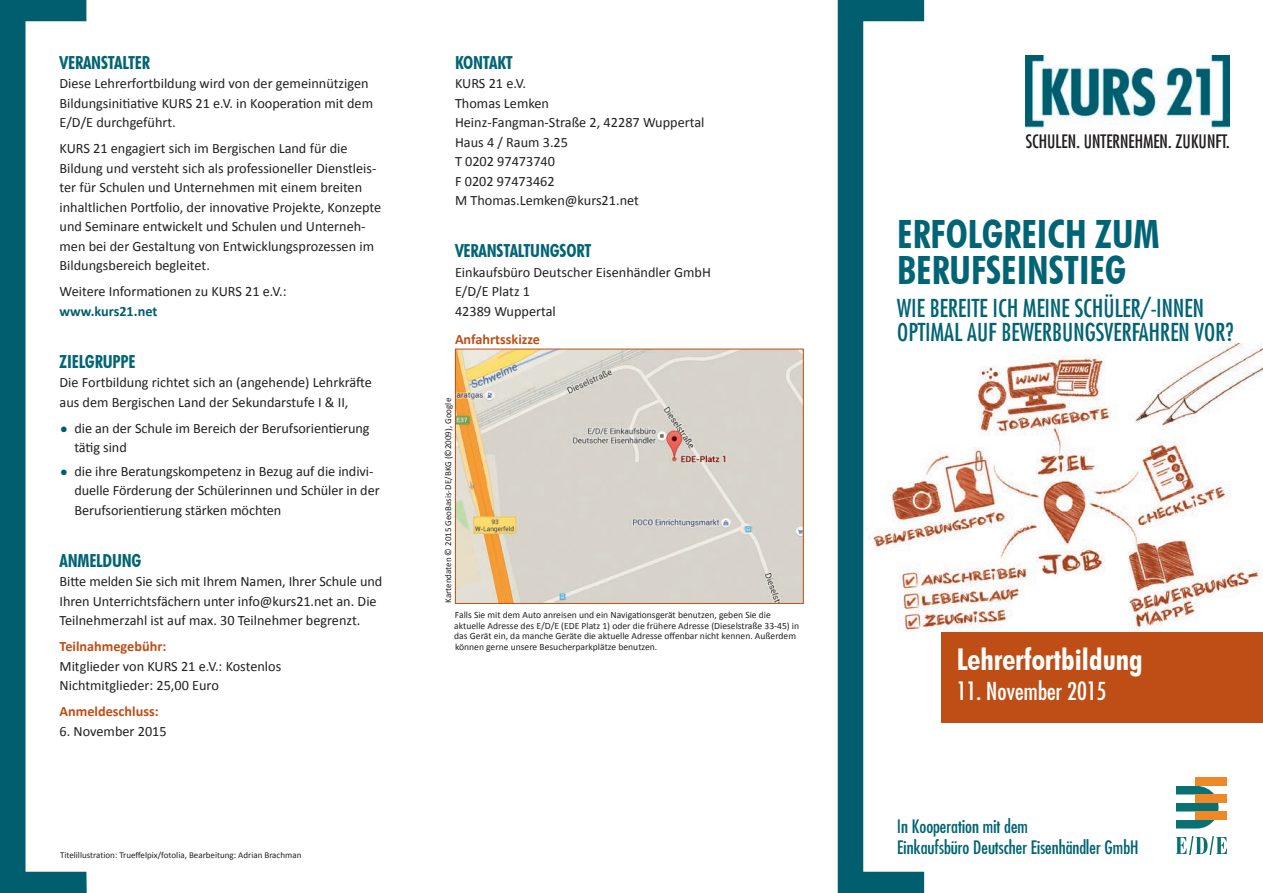
<style>
.page{position:relative;width:1263px;height:893px;background:#fff}
.page>*{position:absolute;margin:0;border:0;box-sizing:border-box;transform-origin:0 0}
.t1{font:700 condensed 39px/36px "Futura BT";color:#006475}
.t2{font:700 condensed 30px "Futura BT";color:#fff}
.t3{font:condensed 24px/24px "Futura";color:#006475}
.t4{font:condensed 24px "Futura";color:#fff}
.t5{font:condensed 18px/21px "Futura";color:#006475}
.t6{font:700 condensed 18px "Futura BT";letter-spacing:-.01em;color:#006475}
.t7{font:condensed 18px "Futura";color:#231f20}
.t8{font:14.25px/19.5px "Calibri";color:#231f20}
.t9{font:700 14.25px "Calibri";color:#be4e16}
.t10{font:700 14.25px "Calibri";color:#005e6e}
.t11{font:9.6px/10.5px "Calibri";color:#231f20}
.t12{font:9px "Calibri";color:#231f20}
.s1{font-size:18px;color:#005e6e}
</style>
<div class="page">
<img style="left:837px;top:343px;width:426px;height:329px">
<svg style="left:0;top:0;width:87px;height:893px"></svg>
<img style="left:1026px;top:55px;width:204px;height:74px">
<svg style="left:1176px;top:836px;width:51px;height:18px"></svg>
<svg style="left:1176px;top:786px;width:42px;height:42px"></svg>
<div style="left:1195px;top:777px;width:32px;height:9px;background:#ef8927"></div>
<div style="left:1195px;top:794px;width:32px;height:9px;background:#ef8927"></div>
<div style="left:1195px;top:811px;width:32px;height:9px;background:#ef8927"></div>
<img style="left:457px;top:351px;width:345px;height:251px">
<div style="left:455px;top:349px;width:349px;height:255px;border:1px solid #be4e16"></div>
<div style="left:942px;top:632px;width:321px;height:91px;background:#be4e16"></div>
<svg style="left:838px;top:0;width:86px;height:893px"></svg>
<p class="t6" style="left:60px;top:52px;width:92px">VERANSTALTER</p>
<p class="t8" style="left:60px;top:74px;width:315px">Diese Lehrerfortbildung wird von der gemeinnützigen<br>Bildungsinitiative KURS 21 e.V. in Kooperation mit dem<br>E/D/E durchgeführt.</p>
<p class="t8" style="left:60px;top:138px;width:323px">KURS 21 engagiert sich im Bergischen Land für die Bildung und versteht sich als professioneller Dienstleis&shy;ter für Schulen und Unternehmen mit einem breiten inhaltlichen Portfolio, der innovative Projekte, Konzepte und Seminare entwickelt und Schulen und Unterneh&shy;men bei der Gestaltung von Entwicklungsprozessen im Bildungsbereich begleitet.</p>
<p class="t8" style="left:60px;top:281px;width:228px">Weitere Informationen zu KURS 21 e.V.:</p>
<p class="t10" style="left:60px;top:301px;width:99px">www.kurs21.net</p>
<p class="t6" style="left:60px;top:350px;width:78px">ZIELGRUPPE</p>
<p class="t8" style="left:60px;top:372px;width:314px">Die Fortbildung richtet sich an (angehende) Lehrkräfte aus dem Bergischen Land der Sekundarstufe I &amp; II,</p>
<p class="t8" style="left:74px;top:418px;width:297px;text-indent:-15px"><span class="s1">•</span> die an der Schule im Bereich der Berufsorientierung tätig sind</p>
<p class="t8" style="left:74px;top:461px;width:307px;text-indent:-15px"><span class="s1">•</span> die ihre Beratungskompetenz in Bezug auf die indivi&shy;duelle Förderung der Schülerinnen und Schüler in der<br>Berufsorientierung stärken möchten</p>
<p class="t6" style="left:60px;top:550px;width:84px">ANMELDUNG</p>
<p class="t8" style="left:60px;top:571px;width:324px">Bitte melden Sie sich mit Ihrem Namen, Ihrer Schule und<br>Ihren Unterrichtsfächern unter info@kurs21.net an. Die<br>Teilnehmerzahl ist auf max. 30 Teilnehmer begrenzt.</p>
<p class="t9" style="left:60px;top:636px;width:108px">Teilnahmegebühr:</p>
<p class="t8" style="left:60px;top:656px;width:223px">Mitglieder von KURS 21 e.V.: Kostenlos<br>Nichtmitglieder: 25,00 Euro</p>
<p class="t9" style="left:60px;top:701px;width:101px">Anmeldeschluss:</p>
<p class="t8" style="left:60px;top:721px;width:109px">6. November 2015</p>
<p class="t12" style="left:60px;top:849px;width:243px">Titelillustration: Trueffelpix/fotolia, Bearbeitung: Adrian Brachman</p>
<p class="t6" style="left:455px;top:52px;width:59px">KONTAKT</p>
<p class="t8" style="left:455px;top:74px;width:251px">KURS 21 e.V.<br>Thomas Lemken<br>Heinz-Fangman-Straße 2, 42287 Wuppertal<br>Haus 4 / Raum 3.25<br>T 0202 97473740<br>F 0202 97473462<br>M Thomas.Lemken@kurs21.net</p>
<p class="t6" style="left:455px;top:240px;width:138px">VERANSTALTUNGSORT</p>
<p class="t8" style="left:455px;top:262px;width:257px">Einkaufsbüro Deutscher Eisenhändler GmbH<br>E/D/E Platz 1<br>42389 Wuppertal</p>
<p class="t9" style="left:455px;top:329px;width:87px">Anfahrtsskizze</p>
<p class="t12" style="left:442px;top:603px;width:206px;rotate:-90deg">Kartendaten © 2015 GeoBasis-DE/BKG (©2009), Google</p>
<p class="t11" style="left:454px;top:609px;width:346px">Falls Sie mit dem Auto anreisen und ein Navigationsgerät benutzen, geben Sie die aktuelle Adresse des E/D/E (EDE Platz 1) oder die frühere Adresse (Dieselstraße 33-45) in das Gerät ein, da manche Geräte die aktuelle Adresse offenbar nicht kennen. Außerdem können gerne unsere Besucherparkplätze benutzen.</p>
<p class="t7" style="left:1026px;top:130px;width:206px">SCHULEN. UNTERNEHMEN. ZUKUNFT.</p>
<h1 class="t1" style="left:897px;top:216px;width:264px">ERFOLGREICH ZUM<br>BERUFSEINSTIEG</h1>
<h3 class="t3" style="left:897px;top:295px;width:338px">WIE BEREITE ICH MEINE SCHÜLER/-INNEN<br>OPTIMAL AUF BEWERBUNGSVERFAHREN VOR?</h3>
<h2 class="t2" style="left:957px;top:641px;width:188px">Lehrerfortbildung</h2>
<h3 class="t4" style="left:957px;top:676px;width:151px">11. November 2015</h3>
<p class="t5" style="left:897px;top:816px;width:243px">In Kooperation mit dem<br>Einkaufsbüro Deutscher Eisenhändler GmbH</p>
</div>
